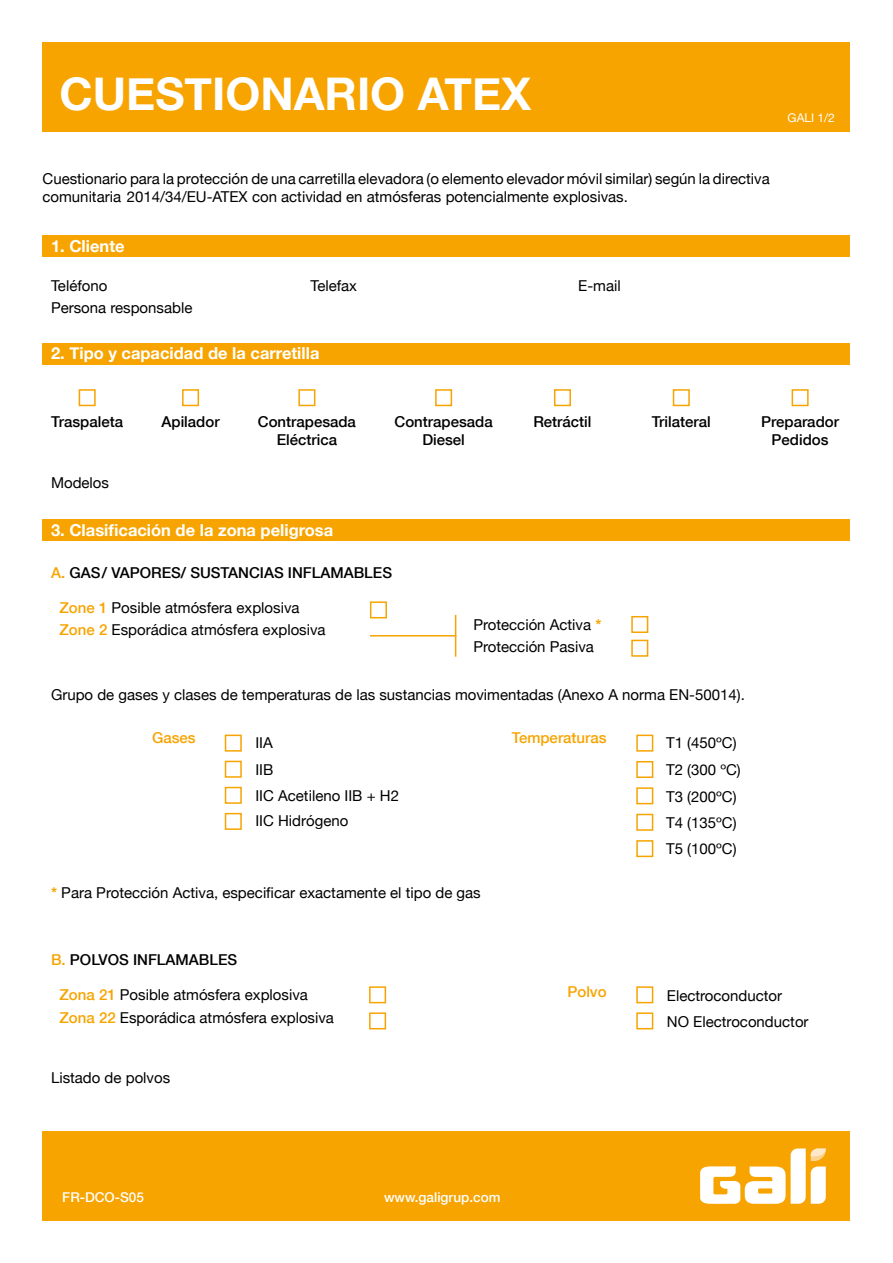
<style>
.page{position:relative;width:893px;height:1263px;background:#fff}
.page>*{position:absolute;margin:0;border:0;box-sizing:border-box;transform-origin:0 0}
.t1{font:700 45px "Helvetica Neue";color:#fff}
.t2{font:700 16.5px "Helvetica Neue";color:#fff}
.t3{font:15px/22.2px "Helvetica Neue";color:#000}
.t4{font:500 15px/18px "Helvetica Neue";color:#000;text-align:center}
.t5{font:500 15px "Helvetica Neue";color:#f7a400}
.t6{font:500 13.5px "Helvetica Neue";color:#fff}
.t7{font:12px "Helvetica Neue";color:#fff}
.s1{color:#f7a400}
.s2{font-weight:500;color:#f7a400}
.s3{font-weight:700;color:#f7a400}
</style>
<div class="page">
<div style="left:43px;top:1131px;width:807px;height:89px;background:#f7a400"></div>
<div style="left:43px;top:43px;width:807px;height:89px;background:#f7a400"></div>
<svg style="left:700px;top:1148px;width:126px;height:56px"></svg>
<div style="left:43px;top:236px;width:807px;height:21px;background:#f7a400"></div>
<div style="left:43px;top:343px;width:807px;height:21px;background:#f7a400"></div>
<div style="left:43px;top:520px;width:807px;height:21px;background:#f7a400"></div>
<hr style="left:455px;top:615px;width:1px;height:42px;background:#f7a400">
<hr style="left:370px;top:635px;width:86px;height:1px;background:#f7a400">
<div style="left:79px;top:389px;width:17px;height:17px;border:2px solid #f7a400"></div>
<div style="left:370px;top:601px;width:17px;height:17px;border:2px solid #f7a400"></div>
<div style="left:225px;top:735px;width:17px;height:17px;border:2px solid #f7a400"></div>
<div style="left:636px;top:735px;width:17px;height:17px;border:2px solid #f7a400"></div>
<div style="left:225px;top:761px;width:17px;height:17px;border:2px solid #f7a400"></div>
<div style="left:636px;top:761px;width:17px;height:17px;border:2px solid #f7a400"></div>
<div style="left:225px;top:787px;width:17px;height:17px;border:2px solid #f7a400"></div>
<div style="left:369px;top:986px;width:17px;height:17px;border:2px solid #f7a400"></div>
<div style="left:636px;top:986px;width:17px;height:17px;border:2px solid #f7a400"></div>
<div style="left:636px;top:787px;width:17px;height:17px;border:2px solid #f7a400"></div>
<div style="left:225px;top:813px;width:17px;height:17px;border:2px solid #f7a400"></div>
<div style="left:369px;top:1012px;width:17px;height:17px;border:2px solid #f7a400"></div>
<div style="left:636px;top:1012px;width:17px;height:17px;border:2px solid #f7a400"></div>
<div style="left:636px;top:814px;width:17px;height:17px;border:2px solid #f7a400"></div>
<div style="left:636px;top:840px;width:17px;height:17px;border:2px solid #f7a400"></div>
<div style="left:631px;top:616px;width:17px;height:17px;border:2px solid #f7a400"></div>
<div style="left:631px;top:640px;width:17px;height:17px;border:2px solid #f7a400"></div>
<div style="left:182px;top:389px;width:17px;height:17px;border:2px solid #f7a400"></div>
<div style="left:298px;top:389px;width:17px;height:17px;border:2px solid #f7a400"></div>
<div style="left:435px;top:389px;width:17px;height:17px;border:2px solid #f7a400"></div>
<div style="left:554px;top:389px;width:17px;height:17px;border:2px solid #f7a400"></div>
<div style="left:673px;top:389px;width:17px;height:17px;border:2px solid #f7a400"></div>
<div style="left:792px;top:389px;width:17px;height:17px;border:2px solid #f7a400"></div>
<h1 class="t1" style="left:60px;top:58px;width:473px">CUESTIONARIO ATEX</h1>
<p class="t7" style="left:788px;top:109px;width:49px">GALI 1/2</p>
<p class="t3" style="left:43px;top:171px;width:729px;line-height:18px">Cuestionario para la protección de una carretilla elevadora (o elemento elevador móvil similar) según la directiva comunitaria 2014/34/EU-ATEX con actividad en atmósferas potencialmente explosivas.</p>
<p class="t2" style="left:51px;top:233px;width:75px">1. Cliente</p>
<p class="t3" style="left:51px;top:275px;width:58px">Teléfono</p>
<p class="t3" style="left:310px;top:275px;width:48px">Telefax</p>
<p class="t3" style="left:578px;top:275px;width:44px">E-mail</p>
<p class="t3" style="left:51px;top:297px;width:143px">Persona responsable</p>
<p class="t2" style="left:51px;top:340px;width:270px">2. Tipo y capacidad de la carretilla</p>
<p class="t4" style="left:51px;top:412px;width:73px">Traspaleta</p>
<p class="t4" style="left:162px;top:412px;width:60px">Apilador</p>
<p class="t4" style="left:258px;top:412px;width:100px">Contrapesada<br>Eléctrica</p>
<p class="t4" style="left:395px;top:412px;width:100px">Contrapesada<br>Diesel</p>
<p class="t4" style="left:533px;top:412px;width:60px">Retráctil</p>
<p class="t4" style="left:652px;top:412px;width:60px">Trilateral</p>
<p class="t4" style="left:761px;top:412px;width:79px">Preparador<br>Pedidos</p>
<p class="t3" style="left:51px;top:473px;width:60px">Modelos</p>
<p class="t2" style="left:51px;top:517px;width:284px">3. Clasificación de la zona peligrosa</p>
<p class="t4" style="left:51px;top:563px;width:343px"><span class="s1">A.</span> GAS/ VAPORES/ SUSTANCIAS INFLAMABLES</p>
<p class="t3" style="left:60px;top:597px;width:268px"><span class="s2">Zone 1</span> Posible atmósfera explosiva<br><span class="s2">Zone 2</span> Esporádica atmósfera explosiva</p>
<p class="t3" style="left:473px;top:614px;width:130px">Protección Activa <span class="s3">*<br></span>Protección Pasiva</p>
<p class="t3" style="left:51px;top:685px;width:695px">Grupo de gases y clases de temperaturas de las sustancias movimentadas (Anexo A norma EN-50014).</p>
<p class="t5" style="left:152px;top:725px;width:45px">Gases</p>
<p class="t5" style="left:512px;top:725px;width:96px">Temperaturas</p>
<p class="t3" style="left:255px;top:732px;width:19px">IIA</p>
<p class="t3" style="left:666px;top:732px;width:72px">T1 (450ºC)</p>
<p class="t3" style="left:255px;top:760px;width:20px">IIB</p>
<p class="t3" style="left:666px;top:760px;width:76px">T2 (300 ºC)</p>
<p class="t3" style="left:255px;top:786px;width:145px">IIC Acetileno IIB + H2</p>
<p class="t3" style="left:666px;top:786px;width:72px">T3 (200ºC)</p>
<p class="t3" style="left:255px;top:811px;width:95px">IIC Hidrógeno</p>
<p class="t3" style="left:666px;top:811px;width:72px;line-height:25.5px">T4 (135ºC)<br>T5 (100ºC)</p>
<p class="t3" style="left:51px;top:882px;width:431px"><span class="s3">*</span> Para Protección Activa, especificar exactamente el tipo de gas</p>
<p class="t4" style="left:51px;top:950px;width:188px"><span class="s1">B.</span> POLVOS INFLAMABLES</p>
<p class="t3" style="left:60px;top:985px;width:276px"><span class="s2">Zona 21</span> Posible atmósfera explosiva<br><span class="s2">Zona 22</span> Esporádica atmósfera explosiva</p>
<p class="t3" style="left:51px;top:1068px;width:121px">Listado de polvos</p>
<p class="t6" style="left:62px;top:1187px;width:83px">FR-DCO-S05</p>
<p class="t6" style="left:384px;top:1187px;width:118px">www.galigrup.com</p>
<p class="t5" style="left:567px;top:980px;width:41px">Polvo</p>
<p class="t3" style="left:667px;top:986px;width:117px">Electroconductor</p>
<p class="t3" style="left:667px;top:1012px;width:143px">NO Electroconductor</p>
</div>
